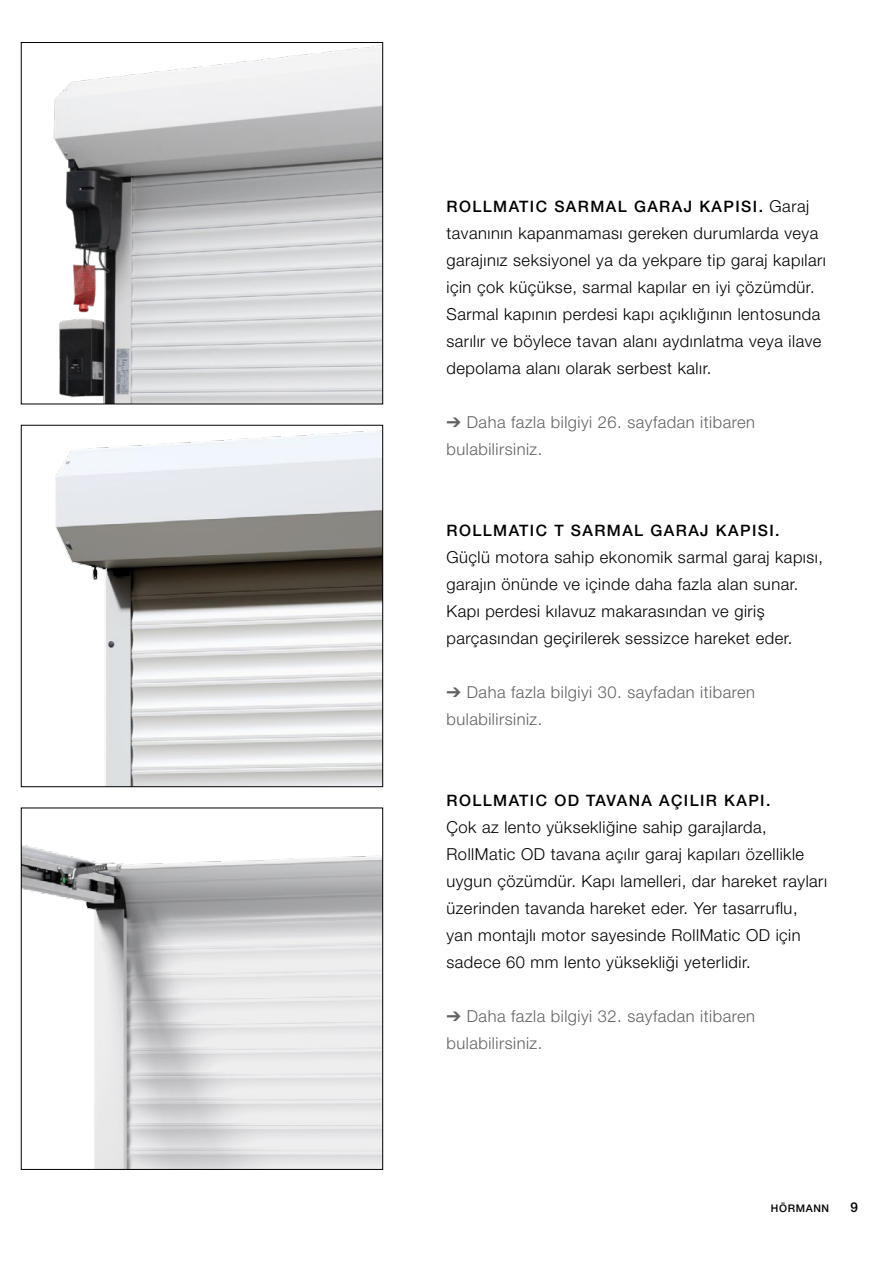
<style>
.page{position:relative;width:893px;height:1263px;background:#fff}
.page>*{position:absolute;margin:0;border:0;box-sizing:border-box;transform-origin:0 0}
.t1{font:300 16.5px/27px "Hoermann Helvetica Neue";letter-spacing:.03em;color:#000}
.t2{font:300 16.5px/27px "Hoermann Helvetica Neue";letter-spacing:.03em;color:#646363}
.t3{font:500 15.75px "Hoermann Helvetica Neue";letter-spacing:.09em;color:#000}
.t4{font:500 13.5px "Hoermann Helvetica Neue";color:#000}
.t5{font:500 10.5px "Hoermann Helvetica Neue";letter-spacing:.06em;color:#000}
.s1{font-weight:300;font-size:16.5px}
</style>
<div class="page">
<img style="left:23px;top:845px;width:358px;height:322px">
<img style="left:53px;top:45px;width:328px;height:357px">
<div style="left:21px;top:42px;width:362px;height:362px;border:1px solid #000"></div>
<img style="left:55px;top:430px;width:326px;height:355px">
<div style="left:21px;top:425px;width:362px;height:362px;border:1px solid #000"></div>
<p class="t3" style="left:446px;top:195px;width:364px">ROLLMATIC SARMAL GARAJ KAPISI. <span class="s1">Garaj</span></p>
<p class="t1" style="left:446px;top:218px;width:381px">tavanının kapanmaması gereken durumlarda veya garajınız seksiyonel ya da yekpare tip garaj kapıları için çok küçükse, sarmal kapılar en iyi çözümdür.<br>Sarmal kapının perdesi kapı açıklığının lentosunda sarılır ve böylece tavan alanı aydınlatma veya ilave depolama alanı olarak serbest kalır.</p>
<p class="t2" style="left:446px;top:407px;width:310px">➔ Daha fazla bilgiyi 26. sayfadan itibaren bulabilirsiniz.</p>
<p class="t3" style="left:446px;top:519px;width:335px">ROLLMATIC T SARMAL GARAJ KAPISI.</p>
<p class="t1" style="left:446px;top:542px;width:378px">Güçlü motora sahip ekonomik sarmal garaj kapısı, garajın önünde ve içinde daha fazla alan sunar.<br>Kapı perdesi kılavuz makarasından ve giriş parçasından geçirilerek sessizce hareket eder.</p>
<p class="t2" style="left:446px;top:677px;width:310px">➔ Daha fazla bilgiyi 30. sayfadan itibaren bulabilirsiniz.</p>
<p class="t3" style="left:446px;top:789px;width:325px">ROLLMATIC OD TAVANA AÇILIR KAPI.</p>
<p class="t1" style="left:446px;top:812px;width:382px">Çok az lento yüksekliğine sahip garajlarda, RollMatic OD tavana açılır garaj kapıları özellikle uygun çözümdür. Kapı lamelleri, dar hareket rayları üzerinden tavanda hareket eder. Yer tasarruflu, yan montajlı motor sayesinde RollMatic OD için sadece 60 mm lento yüksekliği yeterlidir.</p>
<p class="t2" style="left:446px;top:1001px;width:310px">➔ Daha fazla bilgiyi 32. sayfadan itibaren bulabilirsiniz.</p>
<p class="t5" style="left:771px;top:1201px;width:60px">HÖRMANN</p>
<p class="t4" style="left:850px;top:1198px;width:9px">9</p>
</div>
